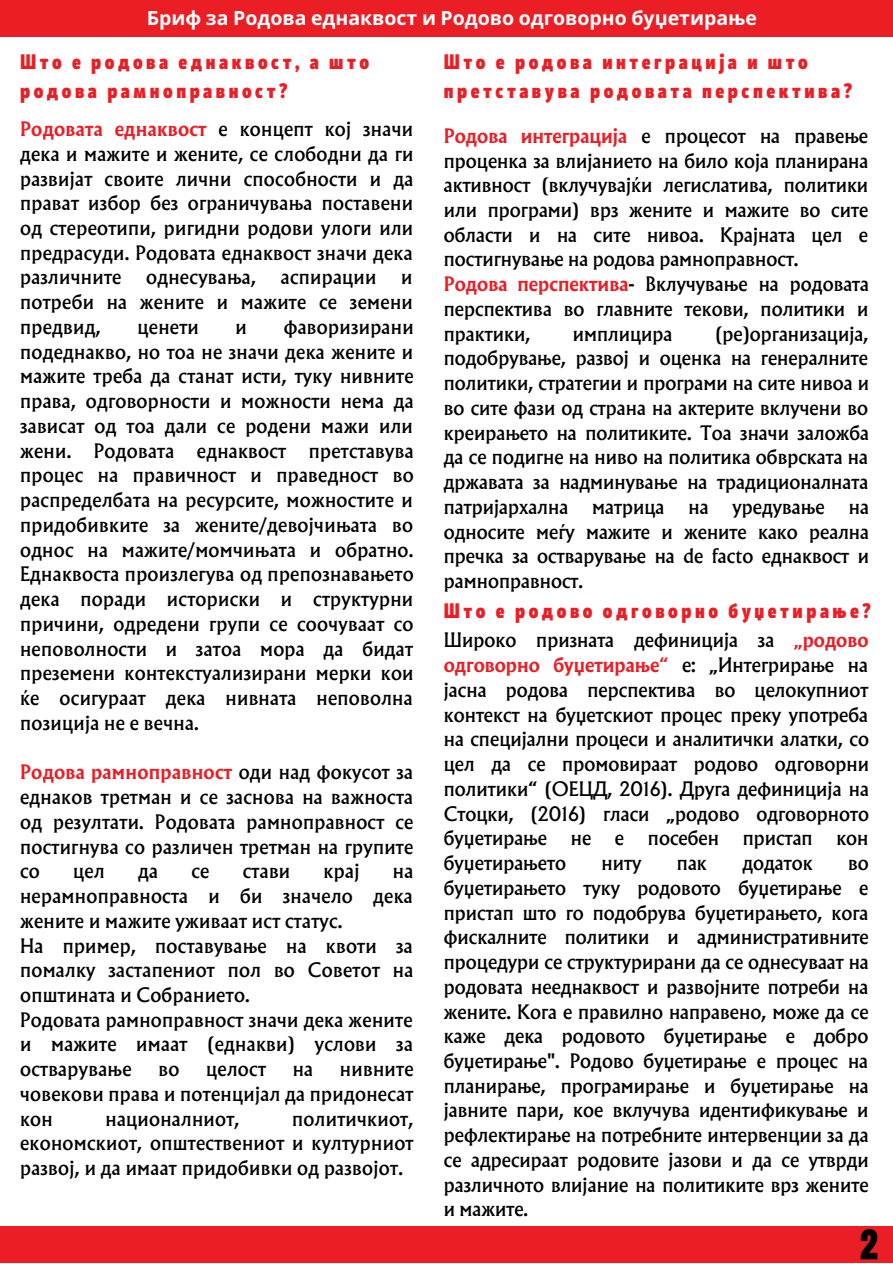
<style>
.page{position:relative;width:893px;height:1264px;background:#fff}
.page>*{position:absolute;margin:0;border:0;box-sizing:border-box;transform-origin:0 0}
.t1{font:900 21px/29.2px "Mozer";letter-spacing:.17em;color:#eb1d25}
.t2{font:700 19.5px "Noto Sans";color:#fff}
.t3{font:18px/24.8px "Albertus Nova";letter-spacing:.015em;color:#000;text-align:justify}
.s1{font-weight:700;color:#eb1d25}
.s2{color:#eb1d25}
</style>
<div class="page">
<div style="left:0;top:1225px;width:892px;height:37px;background:#eb1d25"></div>
<svg style="left:860px;top:1229px;width:17px;height:30px"></svg>
<div style="left:0;top:0;width:892px;height:37px;background:#eb1d25"></div>
<p class="t2" style="left:147px;top:4px;width:611px">Бриф за Родова еднаквост и Родово одговорно буџетирање</p>
<p class="t1" style="left:20px;top:48px;width:350px">Што е родова еднаквост, а што родова рамноправност?</p>
<p class="t3" style="left:20px;top:117px;width:395px"><span class="s1">Родовата еднаквост</span> е концепт кој значи дека и мажите и жените, се слободни да ги развијат своите лични способности и да прават избор без ограничувања поставени од стереотипи, ригидни родови улоги или предрасуди. Родовата еднаквост значи дека различните</p>
<p class="t3" style="left:146px;top:265px;width:111px">однесувања,</p>
<p class="t3" style="left:281px;top:265px;width:97px">аспирации</p>
<p class="t3" style="left:20px;top:265px;width:394px;text-indent:381px">и потреби на жените и мажите се земени предвид,</p>
<p class="t3" style="left:20px;top:315px;width:395px;text-indent:263px">фаворизирани подеднакво, но тоа не значи дека жените и мажите треба да станат исти, туку нивните права, одговорности и можности нема да зависат од тоа дали се родени мажи или жени. Родовата еднаквост претставува процес на правичност и праведност во распределбата на ресурсите, можностите и придобивките за жените/девојчињата во однос на мажите/момчињата и обратно.<br>Еднаквоста произлегува од препознавањето дека поради историски и структурни причини, одредени групи се соочуваат со неповолности и затоа мора да бидат преземени контекстуализирани мерки кои ќе осигураат дека нивната неповолна позиција не е вечна.</p>
<p class="t3" style="left:20px;top:760px;width:395px"><span class="s1">Родова рамноправност</span> оди над фокусот за еднаков третман и се заснова на важноста од резултати. Родовата рамноправност се постигнува со различен третман на групите со</p>
<p class="t3" style="left:137px;top:315px;width:63px">ценети</p>
<p class="t3" style="left:236px;top:315px;width:13px">и</p>
<p class="t3" style="left:73px;top:859px;width:33px">цел</p>
<p class="t3" style="left:138px;top:859px;width:21px">да</p>
<p class="t3" style="left:191px;top:859px;width:20px">се</p>
<p class="t3" style="left:243px;top:859px;width:49px">стави</p>
<p class="t3" style="left:323px;top:859px;width:37px">крај</p>
<p class="t3" style="left:20px;top:859px;width:394px;text-indent:373px">на нерамноправноста и би значело дека жените и мажите уживаат ист статус.</p>
<p class="t3" style="left:20px;top:933px;width:395px">На пример, поставување на квоти за помалку застапениот пол во Советот на општината и Собранието.</p>
<p class="t3" style="left:20px;top:1007px;width:394px">Родовата рамноправност значи дека жените и мажите имаат (еднакви) услови за остварување</p>
<p class="t3" style="left:20px;top:1056px;width:395px;text-indent:320px">нивните човекови права и потенцијал да придонесат кон</p>
<p class="t3" style="left:158px;top:1056px;width:22px">во</p>
<p class="t3" style="left:206px;top:1056px;width:61px">целост</p>
<p class="t3" style="left:293px;top:1056px;width:22px">на</p>
<p class="t3" style="left:20px;top:1106px;width:395px;text-indent:272px">политичкиот, економскиот, општествениот и културниот развој, и да имаат придобивки од развојот.</p>
<p class="t3" style="left:105px;top:1106px;width:136px">националниот,</p>
<p class="t1" style="left:444px;top:48px;width:410px">Што е родова интеграција и што претставува родовата перспектива?</p>
<p class="t3" style="left:444px;top:123px;width:426px"><span class="s1">Родова интеграција</span> е процесот на правење проценка за влијанието на било која планирана активност (вклучувајќи легислатива, политики или програми) врз жените и мажите во сите области и на сите нивоа. Крајната цел е постигнување на родова рамноправност.</p>
<p class="t3" style="left:444px;top:272px;width:427px"><span class="s1">Родова перспектива</span>- Вклучување на родовата перспектива во главните текови, политики и практики,</p>
<p class="t3" style="left:444px;top:321px;width:427px;text-indent:271px">(ре)организација, подобрување, развој и оценка на генералните политики, стратегии и програми на сите нивоа и во сите фази од страна на актерите вклучени во креирањето нa политиките. Tоа значи заложба да се подигне на ниво на политика обврската на државата за надминување на традиционалната патријархална</p>
<p class="t3" style="left:573px;top:321px;width:101px">имплицира</p>
<p class="t3" style="left:444px;top:494px;width:427px;text-indent:405px">на односите меѓу мажите и жените како реална пречка за остварување на de facto еднаквост и рамноправност.</p>
<p class="t3" style="left:592px;top:494px;width:74px">матрица</p>
<p class="t3" style="left:688px;top:494px;width:22px">на</p>
<p class="t3" style="left:732px;top:494px;width:94px">уредување</p>
<p class="t1" style="left:444px;top:596px;width:428px">Што е родово одговорно буџетирање?</p>
<p class="t3" style="left:444px;top:628px;width:427px">Широко призната дефиниција за <span class="s2">„</span><span class="s1">родово одговорно буџетирање</span><span class="s2">“</span> е: „Интегрирање на јасна родова перспектива во целокупниот контекст на буџетскиот процес преку употреба на специјални процеси и аналитички алатки, со цел да се промовираат родово одговорни политики“ (ОЕЦД, 2016). Друга дефиниција на Стоцки, (2016) гласи „родово одговорното буџетирање</p>
<p class="t3" style="left:570px;top:826px;width:22px">не</p>
<p class="t3" style="left:615px;top:826px;width:11px">е</p>
<p class="t3" style="left:648px;top:826px;width:73px">посебен</p>
<p class="t3" style="left:742px;top:826px;width:71px">пристап</p>
<p class="t3" style="left:836px;top:826px;width:34px">кон</p>
<p class="t3" style="left:444px;top:850px;width:124px">буџетирањето</p>
<p class="t3" style="left:601px;top:850px;width:41px">ниту</p>
<p class="t3" style="left:677px;top:850px;width:31px">пак</p>
<p class="t3" style="left:742px;top:850px;width:72px">додаток</p>
<p class="t3" style="left:444px;top:850px;width:426px;text-indent:404px">во буџетирањето туку родовото буџетирање е пристап што го подобрува буџетирањето, кога фискалните политики и административните процедури се структурирани да се однесуваат на родовата нееднаквост и развојните потреби на жените. Кога е правилно направено, може да се каже дека родовото буџетирање е добро буџетирање". Родово буџетирање е процес на планирање, програмирање и буџетирање на јавните пари, кое вклучува идентификување и рефлектирање на потребните интервенции за да се адресираат родовите јазови и да се утврди различното влијание на политиките врз жените и мажите.</p>
</div>
